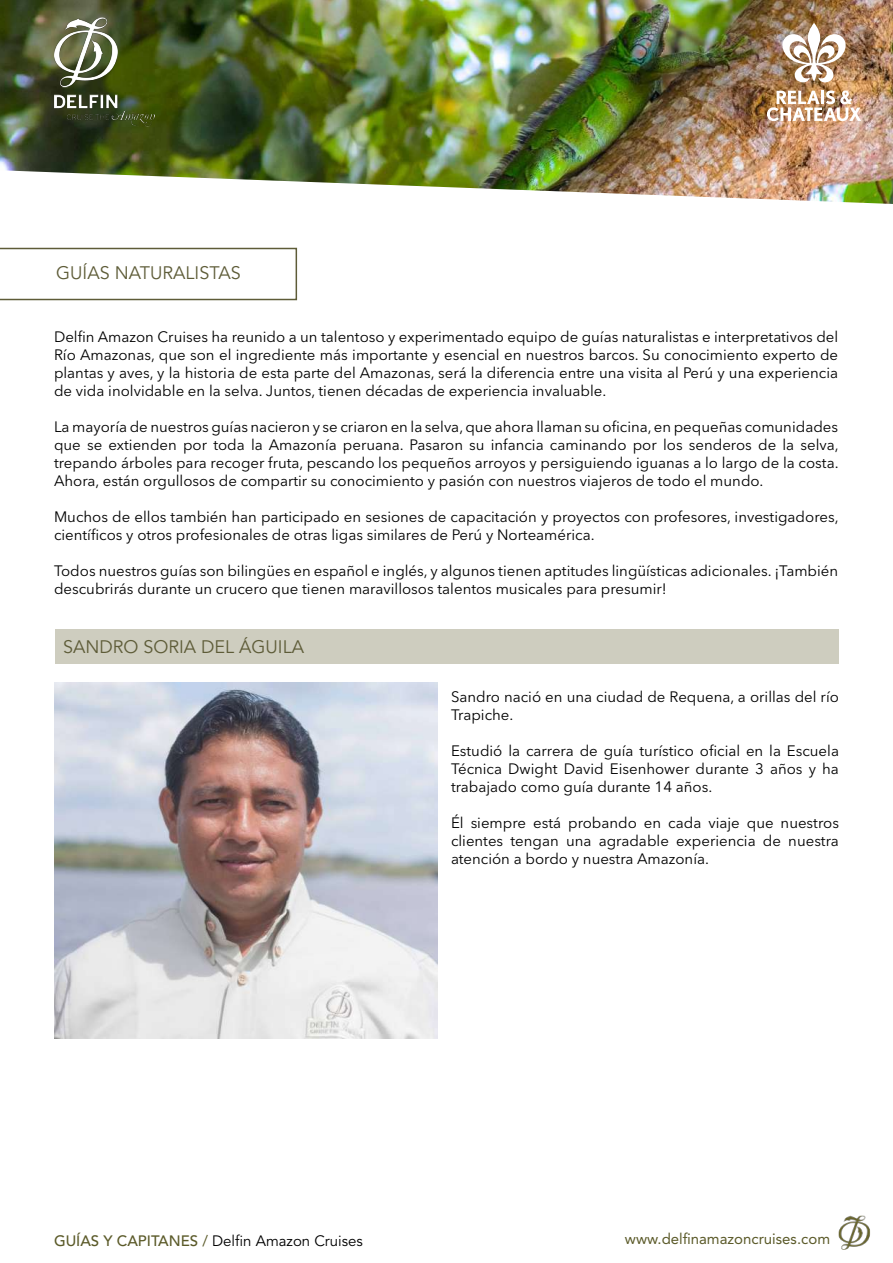
<style>
.page{position:relative;width:893px;height:1263px;background:#fff}
.page>*{position:absolute;margin:0;border:0;box-sizing:border-box;transform-origin:0 0}
.t1{font:18px "Avenir LT Std";color:#5e5c38}
.t2{font:15px/18px "Avenir Next LT Pro";color:#000;text-align:justify}
.t3{font:15px "Avenir LT Std";color:#000}
.t4{font:15px "Avenir LT Std";color:#5b5a29}
.s1{font-weight:500;color:#5b5a29}
.s2{color:#5b5a29}
</style>
<div class="page">
<img style="left:838px;top:1215px;width:33px;height:35px">
<svg style="left:0;top:248px;width:297px;height:52px"></svg>
<img style="left:0;top:0;width:893px;height:204px">
<img style="left:54px;top:17px;width:100px;height:110px">
<div style="left:55px;top:629px;width:783px;height:34px;background:#cecdbf"></div>
<img style="left:54px;top:682px;width:383px;height:356px">
<img style="left:781px;top:23px;width:66px;height:60px">
<img style="left:767px;top:90px;width:94px;height:31px">
<p class="t1" style="left:56px;top:263px;width:186px">GUÍAS NATURALISTAS</p>
<p class="t2" style="left:54px;top:328px;width:786px">Delfin Amazon Cruises ha reunido a un talentoso y experimentado equipo de guías naturalistas e interpretativos del Río Amazonas, que son el ingrediente más importante y esencial en nuestros barcos. Su conocimiento experto de plantas y aves, y la historia de esta parte del Amazonas, será la diferencia entre una visita al Perú y una experiencia de vida inolvidable en la selva. Juntos, tienen décadas de experiencia invaluable.</p>
<p class="t2" style="left:54px;top:418px;width:786px">La mayoría de nuestros guías nacieron y se criaron en la selva, que ahora llaman su oficina, en pequeñas comunidades que se extienden por toda la Amazonía peruana. Pasaron su infancia caminando por los senderos de la selva, trepando árboles para recoger fruta, pescando los pequeños arroyos y persiguiendo iguanas a lo largo de la costa.<br>Ahora, están orgullosos de compartir su conocimiento y pasión con nuestros viajeros de todo el mundo.</p>
<p class="t2" style="left:54px;top:508px;width:786px">Muchos de ellos también han participado en sesiones de capacitación y proyectos con profesores, investigadores, científicos y otros profesionales de otras ligas similares de Perú y Norteamérica.</p>
<p class="t2" style="left:54px;top:562px;width:786px">Todos nuestros guías son bilingües en español e inglés, y algunos tienen aptitudes lingüísticas adicionales. ¡También descubrirás durante un crucero que tienen maravillosos talentos musicales para presumir!</p>
<p class="t1" style="left:63px;top:636px;width:243px">SANDRO SORIA DEL ÁGUILA</p>
<p class="t2" style="left:451px;top:688px;width:389px">Sandro nació en una ciudad de Requena, a orillas del río<br>Trapiche.</p>
<p class="t2" style="left:451px;top:742px;width:389px">Estudió la carrera de guía turístico oficial en la Escuela Técnica Dwight David Eisenhower durante 3 años y ha trabajado como guía durante 14 años.</p>
<p class="t2" style="left:451px;top:814px;width:389px">Él siempre está probando en cada viaje que nuestros clientes tengan una agradable experiencia de nuestra atención a bordo y nuestra Amazonía.</p>
<p class="t3" style="left:54px;top:1232px;width:310px"><span class="s1">GUÍAS Y CAPITANES</span> <span class="s2">/</span> Delfin Amazon Cruises</p>
<p class="t4" style="left:625px;top:1230px;width:207px">www.delfinamazoncruises.com</p>
</div>
